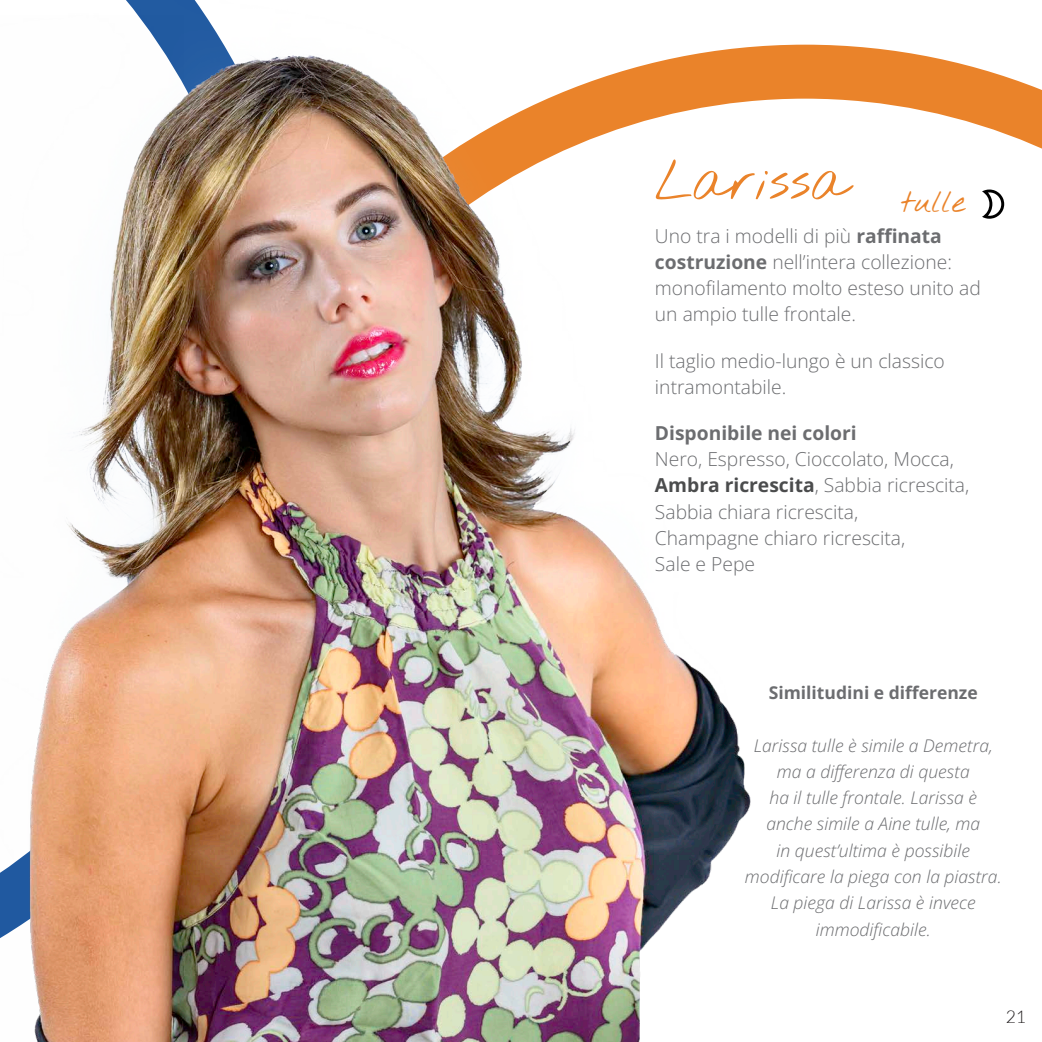
<style>
.page{position:relative;width:1042px;height:1042px;background:#fff}
.page>*{position:absolute;margin:0;border:0;box-sizing:border-box;transform-origin:0 0}
.titolo{font:54.25px "Nothing You Could Do";color:#ea832a}
.t1{font:31.5px "Nothing You Could Do";color:#ea832a}
.descrizione{font:19.25px/26.2px "Open Sans";color:#6c6d70}
.t2{font:italic 300 17.5px/26.2px "Open Sans";color:#6c6d70;text-align:center}
.t3{font:17.5px "Open Sans";color:#6c6d70}
.t4{font:300 17.5px "Lato";color:#231f20}
.s1{color:#4b4c4d}
</style>
<div class="page">
<svg style="left:789px;top:45px;width:253px;height:161px"></svg>
<img style="left:126px;top:0;width:663px;height:1042px">
<img style="left:0;top:15px;width:184px;height:1027px">
<svg style="left:982px;top:189px;width:22px;height:30px"></svg>
<p class="titolo" style="left:655px;top:148px;width:194px">Larissa</p>
<p class="descrizione" style="left:655px;top:222px;width:327px">Uno tra i modelli di più raffinata costruzione nell’intera collezione: monofilamento molto esteso unito ad un ampio tulle frontale.</p>
<p class="descrizione" style="left:655px;top:347px;width:291px">Il taglio medio-lungo è un classico intramontabile.</p>
<p class="descrizione" style="left:655px;top:419px;width:316px">Disponibile nei colori<br>Nero, Espresso, Cioccolato, Mocca,<br><span class="s1">Ambra ricrescita</span>, Sabbia ricrescita,<br>Sabbia chiara ricrescita,<br>Champagne chiaro ricrescita,<br>Sale e Pepe</p>
<p class="t1" style="left:901px;top:183px;width:66px">tulle</p>
<p class="t3" style="left:769px;top:681px;width:210px">Similitudini e differenze</p>
<p class="t2" style="left:745px;top:731px;width:258px">Larissa tulle è simile a Demetra, ma a differenza di questa<br>ha il tulle frontale. Larissa è anche simile a Aine tulle, ma<br>in quest’ultima è possibile modificare la piega con la piastra.<br>La piega di Larissa è invece immodificabile.</p>
<p class="t4" style="left:1006px;top:1007px;width:22px">21</p>
</div>
